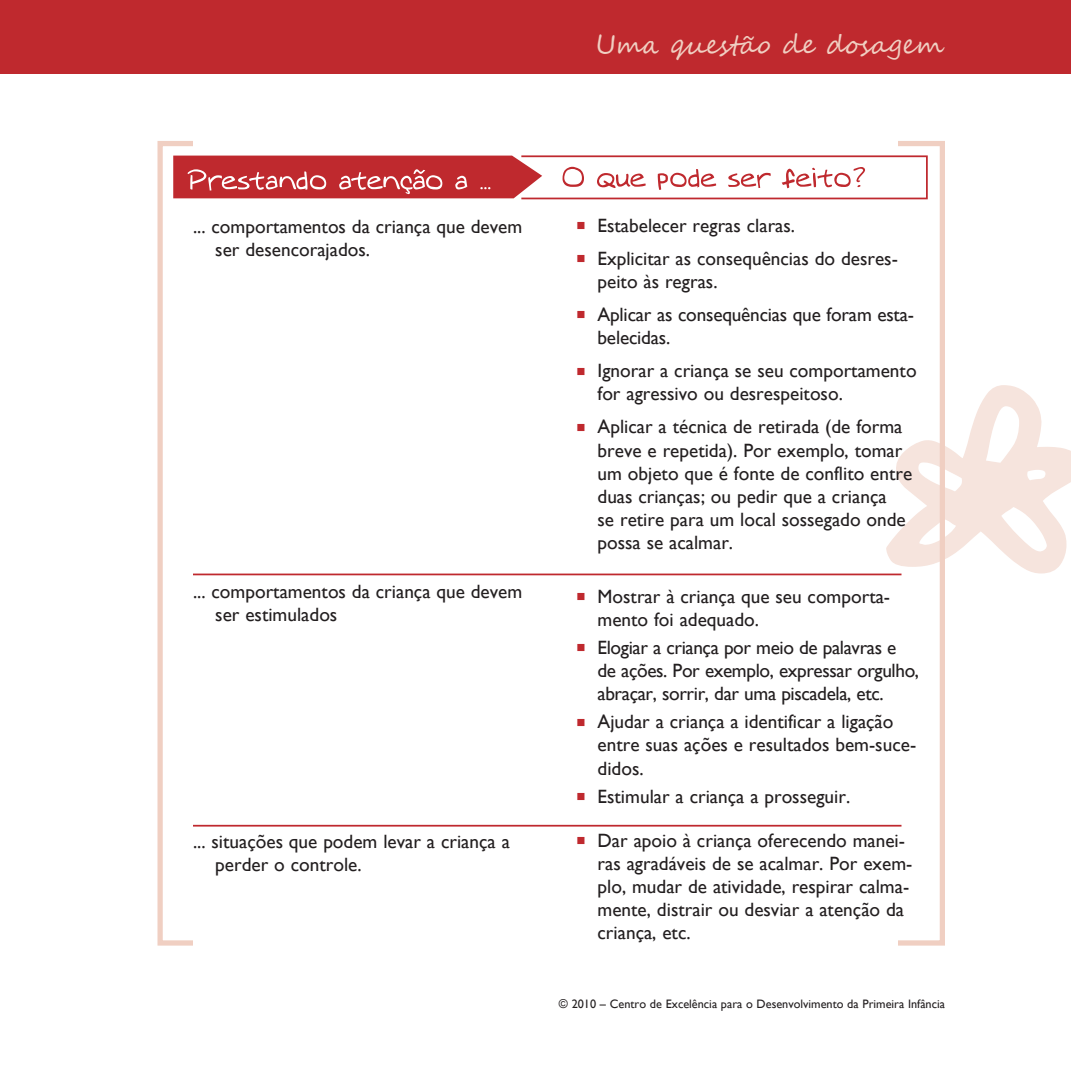
<style>
.page{position:relative;width:1071px;height:1071px;background:#fff}
.page>*{position:absolute;margin:0;border:0;box-sizing:border-box;transform-origin:0 0}
.t1{font:26.25px "Segoe Script";color:#f0cfc2}
.t2{font:19.25px/23.1px "Gill Sans";color:#231f20}
.t3{font:19.25px/23.1px "Gill Sans";letter-spacing:-.02em;color:#231f20}
.t4{font:12.25px "Gill Sans";color:#231f20}
.s1{color:#bf292e}
.s2{font-style:italic}
</style>
<div class="page">
<svg style="left:886px;top:385px;width:185px;height:189px"></svg>
<div style="left:0;top:0;width:1071px;height:73px;background:#bf292e"></div>
<hr style="left:193px;top:574px;width:709px;height:1px;background:#bf292e">
<hr style="left:193px;top:825px;width:709px;height:2px;background:#bf292e">
<div style="left:520px;top:155px;width:408px;height:44px;border:2px solid #bf292e"></div>
<svg style="left:173px;top:156px;width:369px;height:42px;background:#c74348"></svg>
<svg style="left:563px;top:167px;width:302px;height:23px"></svg>
<h1 class="t1" style="left:595px;top:23px;width:351px">Uma questão de dosagem</h1>
<p class="t2" style="left:215px;top:215px;width:309px;text-indent:-22px">... comportamentos da criança que devem ser desencorajados.</p>
<p class="t2" style="left:215px;top:580px;width:309px;text-indent:-22px">... comportamentos da criança que devem ser estimulados</p>
<p class="t2" style="left:215px;top:830px;width:296px;text-indent:-22px">... situações que podem levar a criança a perder o controle.</p>
<p class="t2" style="left:576px;top:214px;width:220px"><span class="s1">■</span> Estabelecer regras claras.</p>
<p class="t2" style="left:598px;top:247px;width:302px;text-indent:-21px"><span class="s1">■</span> Explicitar as consequências do desres&shy;peito às regras.</p>
<p class="t2" style="left:598px;top:304px;width:318px;text-indent:-21px"><span class="s1">■</span> Aplicar as consequências que foram esta&shy;belecidas.</p>
<p class="t2" style="left:598px;top:360px;width:321px;text-indent:-21px"><span class="s1">■</span> Ignorar a criança se seu comportamento for agressivo ou desrespeitoso.</p>
<p class="t2" style="left:598px;top:416px;width:316px;text-indent:-21px"><span class="s1">■</span> Aplicar a técnica de retirada (de forma breve e repetida). Por exemplo, tomar um objeto que é fonte de conflito entre duas crianças; ou pedir que a criança<br>se retire para um local sossegado onde possa se acalmar.</p>
<p class="t2" style="left:598px;top:585px;width:294px;text-indent:-21px"><span class="s1">■</span> Mostrar à criança que seu comporta&shy;mento foi adequado.</p>
<p class="t3" style="left:598px;top:636px;width:323px;text-indent:-21px"><span class="s1">■</span> Elogiar a criança por meio de palavras e de ações. Por exemplo, expressar orgulho, abraçar, sorrir, dar uma piscadela, etc.</p>
<p class="t2" style="left:598px;top:711px;width:320px;text-indent:-21px"><span class="s1">■</span> Ajudar a criança a identificar a ligação entre suas ações e resultados bem-suce&shy;didos.</p>
<p class="t2" style="left:576px;top:785px;width:275px"><span class="s1">■</span> Estimular a criança a prosseguir.</p>
<p class="t2" style="left:598px;top:829px;width:316px;text-indent:-21px"><span class="s1">■</span> Dar apoio à criança oferecendo manei&shy;ras agradáveis de se acalmar. Por exem&shy;plo, mudar de atividade, respirar calma&shy;mente, distrair ou desviar a atenção da criança, etc.</p>
<p class="t4" style="left:559px;top:997px;width:388px"><span class="s2">©</span> 2010 – Centro de Excelência para o Desenvolvimento da Primeira Infância</p>
</div>
